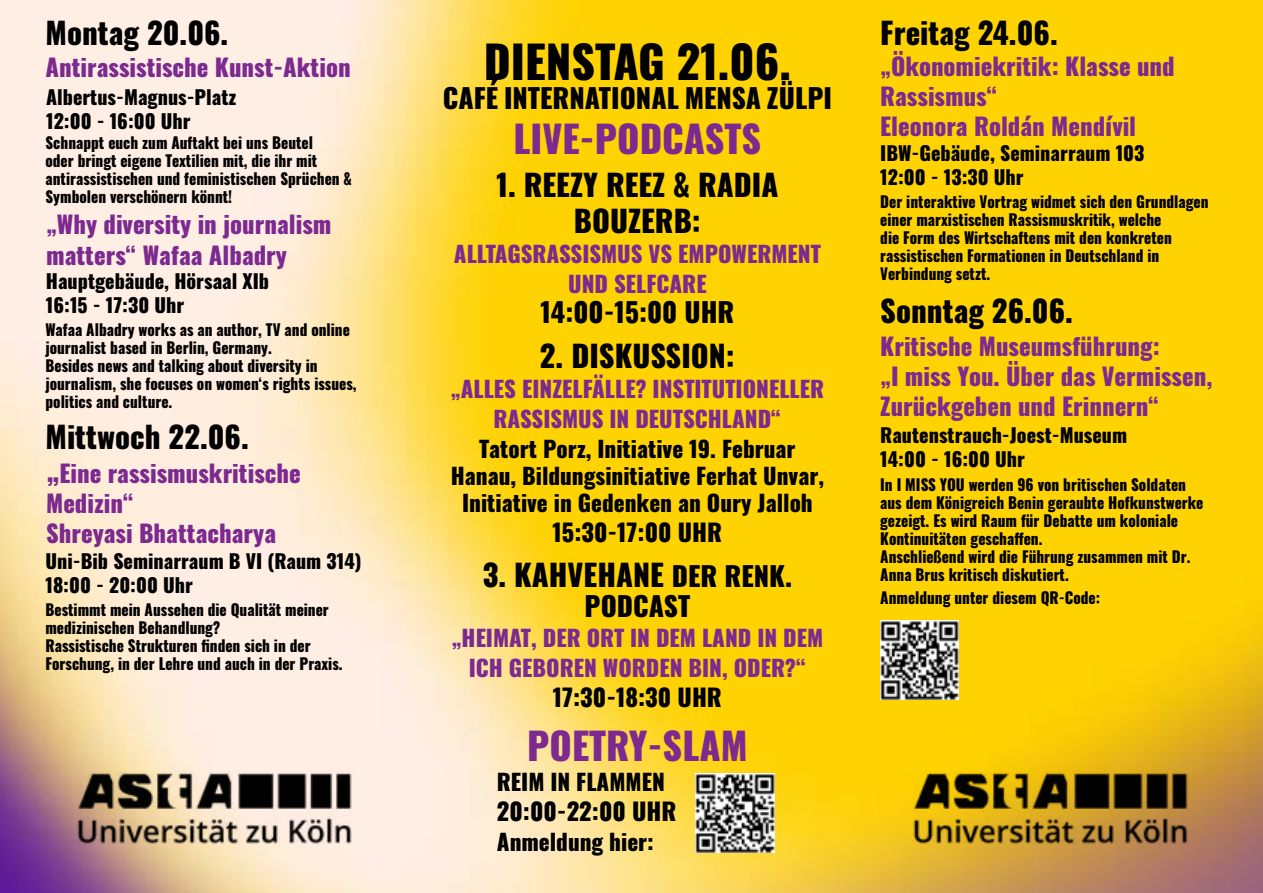
<style>
.page{position:relative;width:1263px;height:893px;background:#fff}
.page>*{position:absolute;margin:0;border:0;box-sizing:border-box;transform-origin:0 0}
.t1{font:800 45px "Oswald";color:#000}
.t2{font:800 37.5px "Oswald";color:#7c2a90}
.t3{font:800 30px/36px "Oswald";color:#000;text-align:center}
.t4{font:800 27px "Oswald";color:#000}
.t5{font:800 24px/30px "Oswald";color:#7c2a90}
.t6{font:800 24px "Oswald";color:#000}
.t7{font:800 22.5px/30px "Oswald";color:#7c2a90;text-align:center}
.t8{font:800 22.5px/27px "Oswald";color:#000;text-align:center}
.t9{font:800 19.5px/24px "Oswald";color:#000}
.t10{font:800 15.6px/18px "Oswald";color:#000;scale:.95 1}
.s1{font-size:30px}
.s2{font-size:27px}
</style>
<div class="page">
<img style="left:0;top:0;width:1263px;height:893px">
<img style="left:880px;top:621px;width:78px;height:78px">
<img style="left:695px;top:773px;width:79px;height:80px">
<img style="left:913px;top:771px;width:275px;height:73px">
<img style="left:77px;top:771px;width:275px;height:73px">
<h3 class="t3" style="left:45px;top:16px;width:184px">Montag 20.06.</h3>
<h3 class="t5" style="left:45px;top:54px;width:307px">Antirassistische Kunst-Aktion</h3>
<p class="t9" style="left:46px;top:87px;width:192px">Albertus-Magnus-Platz<br>12:00 - 16:00 Uhr</p>
<p class="t10" style="left:45px;top:135px;width:324px">Schnappt euch zum Auftakt bei uns Beutel<br>oder bringt eigene Textilien mit, die ihr mit antirassistischen und feministischen Sprüchen &amp; Symbolen verschönern könnt!</p>
<h3 class="t5" style="left:46px;top:211px;width:287px">„Why diversity in journalism matters“ Wafaa Albadry</h3>
<p class="t9" style="left:46px;top:271px;width:225px">Hauptgebäude, Hörsaal XIb<br>16:15 - 17:30 Uhr</p>
<p class="t10" style="left:45px;top:322px;width:329px">Wafaa Albadry works as an author, TV and online journalist based in Berlin, Germany.<br>Besides news and talking about diversity in journalism, she focuses on women‘s rights issues, politics and culture.</p>
<h3 class="t3" style="left:45px;top:421px;width:205px">Mittwoch 22.06.</h3>
<h3 class="t5" style="left:46px;top:460px;width:256px"><span class="s1">„</span>Eine rassismuskritische<br>Medizin“<br>Shreyasi Bhattacharya</h3>
<p class="t9" style="left:45px;top:550px;width:318px">Uni-Bib Seminarraum B VI (Raum 314)<br>18:00 - 20:00 Uhr</p>
<p class="t10" style="left:45px;top:602px;width:314px">Bestimmt mein Aussehen die Qualität meiner medizinischen Behandlung?<br>Rassistische Strukturen finden sich in der Forschung, in der Lehre und auch in der Praxis.</p>
<h1 class="t1" style="left:484px;top:38px;width:309px">DIENSTAG 21.06.</h1>
<h3 class="t4" style="left:443px;top:84px;width:391px">CAFÉ INTERNATIONAL MENSA ZÜLPI</h3>
<h2 class="t2" style="left:513px;top:119px;width:249px">LIVE-PODCASTS</h2>
<h3 class="t3" style="left:496px;top:169px;width:283px">1. REEZY REEZ &amp; RADIA<br>BOUZERB:</h3>
<h3 class="t7" style="left:454px;top:241px;width:368px">ALLTAGSRASSISMUS VS EMPOWERMENT<br>UND SELFCARE</h3>
<h3 class="t4" style="left:540px;top:298px;width:195px">14:00-15:00 UHR</h3>
<h3 class="t3" style="left:540px;top:340px;width:196px">2. DISKUSSION:</h3>
<h3 class="t7" style="left:451px;top:376px;width:375px">„ALLES EINZELFÄLLE? INSTITUTIONELLER<br>RASSISMUS IN DEUTSCHLAND“</h3>
<h3 class="t8" style="left:451px;top:437px;width:375px">Tatort Porz, Initiative 19. Februar<br>Hanau, Bildungsinitiative Ferhat Unvar,<br>Initiative in Gedenken an Oury Jalloh</h3>
<h3 class="t6" style="left:553px;top:520px;width:171px">15:30-17:00 UHR</h3>
<h3 class="t3" style="left:483px;top:559px;width:311px">3. KAHVEHANE <span class="s2">DER RENK.</span></h3>
<h3 class="t4" style="left:585px;top:592px;width:107px">PODCAST</h3>
<h3 class="t7" style="left:452px;top:625px;width:373px">„HEIMAT, DER ORT IN DEM LAND IN DEM<br>ICH GEBOREN WORDEN BIN, ODER?“</h3>
<h3 class="t6" style="left:553px;top:685px;width:171px">17:30-18:30 UHR</h3>
<h2 class="t2" style="left:527px;top:726px;width:222px">POETRY-SLAM</h2>
<h3 class="t8" style="left:497px;top:770px;width:169px">REIM IN FLAMMEN</h3>
<h3 class="t6" style="left:497px;top:799px;width:181px">20:00-22:00 UHR</h3>
<h3 class="t8" style="left:497px;top:830px;width:159px">Anmeldung hier:</h3>
<h3 class="t3" style="left:880px;top:16px;width:179px">Freitag 24.06.</h3>
<h3 class="t5" style="left:880px;top:52px;width:296px">„Ökonomiekritik: Klasse und<br>Rassismus“<br>Eleonora Roldán Mendívil</h3>
<p class="t9" style="left:880px;top:142px;width:266px">IBW-Gebäude, Seminarraum 103<br>12:00 - 13:30 Uhr</p>
<p class="t10" style="left:880px;top:194px;width:347px">Der interaktive Vortrag widmet sich den Grundlagen einer marxistischen Rassismuskritik, welche<br>die Form des Wirtschaftens mit den konkreten rassistischen Formationen in Deutschland in Verbindung setzt.</p>
<h3 class="t3" style="left:880px;top:294px;width:194px">Sonntag 26.06.</h3>
<h3 class="t5" style="left:880px;top:332px;width:334px">Kritische Museumsführung:<br>„I miss You. Über das Vermissen,<br>Zurückgeben und Erinnern“</h3>
<p class="t9" style="left:880px;top:424px;width:248px">Rautenstrauch-Joest-Museum<br>14:00 - 16:00 Uhr</p>
<p class="t10" style="left:880px;top:477px;width:342px">In I MISS YOU werden 96 von britischen Soldaten aus dem Königreich Benin geraubte Hofkunstwerke gezeigt. Es wird Raum für Debatte um koloniale Kontinuitäten geschaffen.<br>Anschließend wird die Führung zusammen mit Dr.<br>Anna Brus kritisch diskutiert.</p>
<p class="t10" style="left:880px;top:589px;width:233px">Anmeldung unter diesem QR-Code:</p>
</div>
